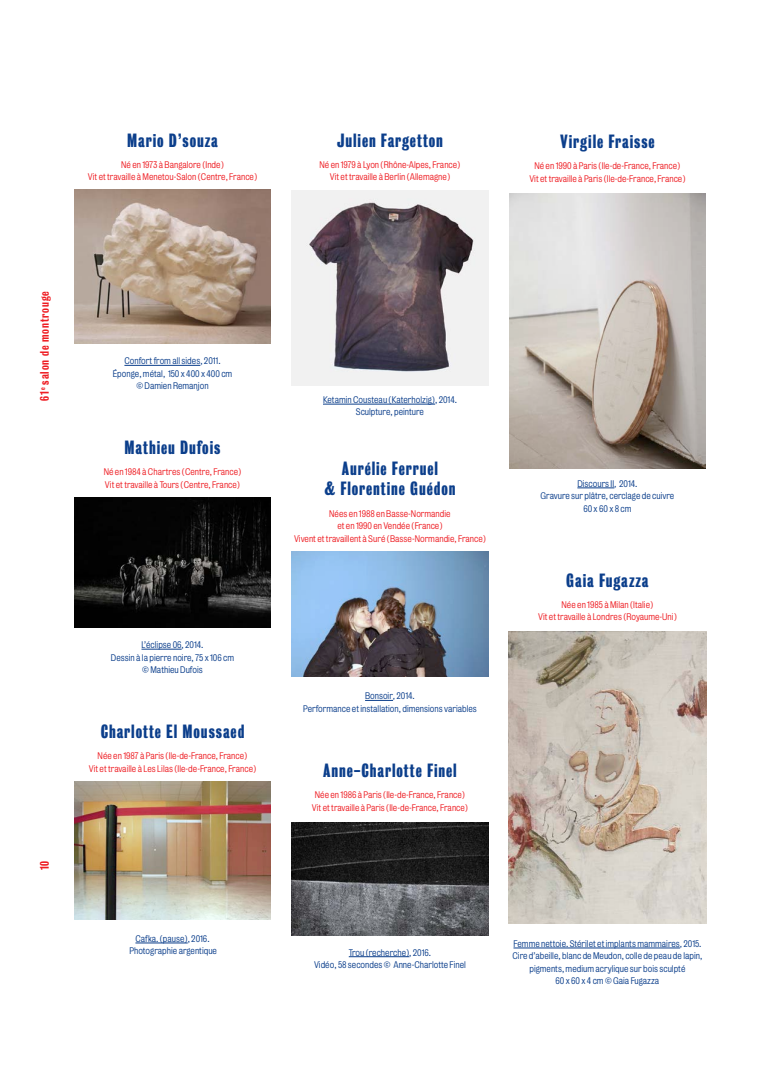
<style>
.page{position:relative;width:780px;height:1088px;background:#fff}
.page>*{position:absolute;margin:0;border:0;box-sizing:border-box;transform-origin:0 0}
.t1{font:17.5px/20px "Bureau Grotesque One Seven";letter-spacing:.05em;color:#0b3e8b;text-align:center}
.t2{font:11.25px "Bureau Grotesque Three Five";letter-spacing:.08em;color:#ee1d23}
.t3{font:8.75px/12.5px "Bureau Grotesque Five One";color:#ee1d23;text-align:center}
.t4{font:8.75px/12.5px "Bureau Grotesque Five One";color:#0b3e8b;text-align:center}
</style>
<div class="page">
<hr style="left:124px;top:365px;width:76px;height:1px;background:#0b3e8b">
<hr style="left:141px;top:649px;width:41px;height:1px;background:#0b3e8b">
<hr style="left:135px;top:943px;width:53px;height:1px;background:#0b3e8b">
<img style="left:74px;top:189px;width:196px;height:154px">
<img style="left:74px;top:498px;width:196px;height:130px">
<img style="left:74px;top:781px;width:196px;height:138px">
<hr style="left:323px;top:404px;width:112px;height:1px;background:#0b3e8b">
<svg style="left:365px;top:700px;width:28px;height:1px"></svg>
<hr style="left:349px;top:956px;width:60px;height:1px;background:#0b3e8b">
<img style="left:292px;top:190px;width:196px;height:195px">
<img style="left:291px;top:552px;width:198px;height:124px">
<img style="left:292px;top:822px;width:196px;height:113px">
<hr style="left:577px;top:488px;width:37px;height:1px;background:#0b3e8b">
<hr style="left:513px;top:948px;width:166px;height:1px;background:#0b3e8b">
<img style="left:509px;top:194px;width:196px;height:274px">
<img style="left:508px;top:631px;width:198px;height:293px">
<h1 class="t1" style="left:127px;top:130px;width:92px">Mario D’souza</h1>
<p class="t3" style="left:88px;top:158px;width:171px">Né en 1973 à Bangalore (Inde)<br>Vit et travaille à Menetou-Salon (Centre, France)</p>
<h1 class="t1" style="left:337px;top:130px;width:107px">Julien Fargetton</h1>
<p class="t3" style="left:319px;top:158px;width:142px">Né en 1979 à Lyon (Rhône-Alpes, France)<br>Vit et travaille à Berlin (Allemagne)</p>
<h1 class="t1" style="left:560px;top:131px;width:96px">Virgile Fraisse</h1>
<p class="t3" style="left:529px;top:160px;width:158px">Né en 1990 à Paris (Ile-de-France, France)<br>Vit et travaille à Paris (Ile-de-France, France)</p>
<p class="t2" style="left:38px;top:401px;width:111px;rotate:-90deg">61<sup>e</sup> salon de montrouge</p>
<p class="t4" style="left:113px;top:355px;width:121px">Confort from all sides, 2011.<br>Éponge, métal, 150 x 400 x 400 cm © Damien Remanjon</p>
<h1 class="t1" style="left:125px;top:438px;width:97px">Mathieu Dufois</h1>
<p class="t3" style="left:104px;top:466px;width:139px;text-align:left">Né en 1984 à Chartres (Centre, France)<br>Vit et travaille à Tours (Centre, France)</p>
<p class="t2" style="left:38px;top:870px;width:11px;rotate:-90deg">10</p>
<p class="t4" style="left:111px;top:638px;width:125px">L’éclipse 06, 2014.<br>Dessin à la pierre noire, 75 x 106 cm © Mathieu Dufois</p>
<h1 class="t1" style="left:101px;top:721px;width:145px">Charlotte El Moussaed</h1>
<p class="t3" style="left:89px;top:750px;width:169px">Née en 1987 à Paris (Ile-de-France, France)<br>Vit et travaille à Les Lilas (Ile-de-France, France)</p>
<p class="t4" style="left:129px;top:932px;width:89px">Cafka. (pause), 2016.<br>Photographie argentique</p>
<p class="t4" style="left:323px;top:393px;width:135px">Ketamin Cousteau (Katerholzig), 2014.<br>Sculpture, peinture</p>
<h1 class="t1" style="left:324px;top:459px;width:132px">Aurélie Ferruel<br>&amp; Florentine Guédon</h1>
<p class="t3" style="left:294px;top:507px;width:193px">Nées en 1988 en Basse-Normandie<br>et en 1990 en Vendée (France)<br>Vivent et travaillent à Suré (Basse-Normandie, France)</p>
<p class="t4" style="left:303px;top:690px;width:175px">Bonsoir,2014.<br>Performance et installation, dimensions variables</p>
<h1 class="t1" style="left:323px;top:760px;width:135px">Anne-Charlotte Finel</h1>
<p class="t3" style="left:312px;top:788px;width:158px">Née en 1986 à Paris (Ile-de-France, France)<br>Vit et travaille à Paris (Ile-de-France, France)</p>
<p class="t4" style="left:540px;top:477px;width:135px">Discours II, 2014.<br>Gravure sur plâtre, cerclage de cuivre<br>60 x 60 x 8 cm</p>
<h1 class="t1" style="left:566px;top:570px;width:84px">Gaia Fugazza</h1>
<p class="t3" style="left:538px;top:598px;width:140px">Née en 1985 à Milan (Italie)<br>Vit et travaille à Londres (Royaume-Uni)</p>
<p class="t4" style="left:314px;top:946px;width:153px">Trou (recherche), 2016.<br>Vidéo, 58 secondes © Anne-Charlotte Finel</p>
<p class="t4" style="left:512px;top:937px;width:191px">Femme nettoie. Stérilet et implants mammaires,2015.<br>Cire d’abeille, blanc de Meudon, colle de peau de lapin, pigments, medium acrylique sur bois sculpté<br>60 x 60 x 4 cm © Gaia Fugazza</p>
</div>
